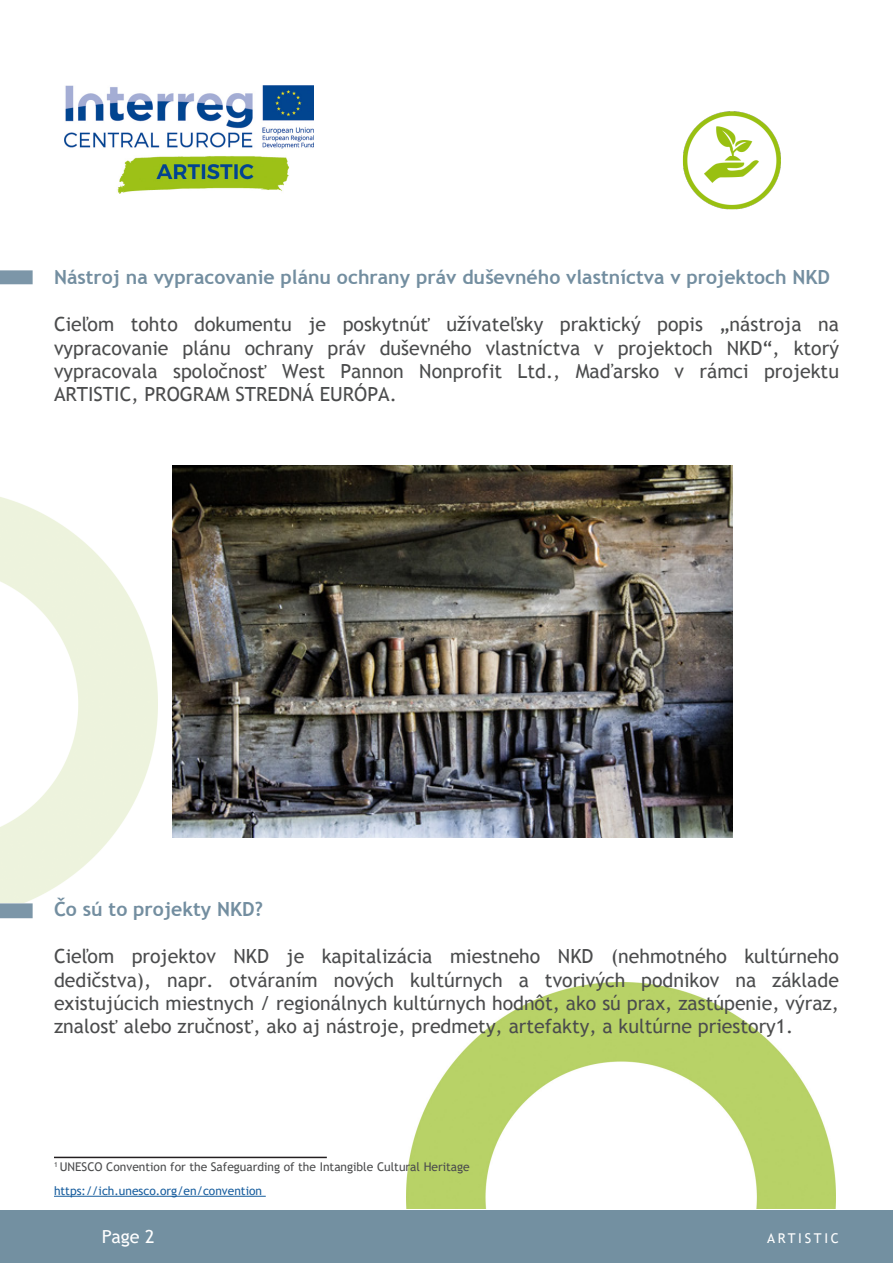
<style>
.page{position:relative;width:893px;height:1263px;background:#fff}
.page>*{position:absolute;margin:0;border:0;box-sizing:border-box;transform-origin:0 0}
.t1{font:19.5px/23.4px "Trebuchet MS";color:#4b4c4d;text-align:justify}
.t2{font:700 19.5px "Trebuchet MS";color:#738ea0}
.t3{font:18px "Trebuchet MS";color:#fff}
.t4{font:13.5px "Trebuchet MS";letter-spacing:.2em;color:#fff}
.t5{font:12px "Trebuchet MS";color:#4b4c4d}
.t6{font:12px "Trebuchet MS";color:#175d9e}
</style>
<div class="page">
<div style="left:0;top:1210px;width:893px;height:53px;background:#7390a1"></div>
<img style="left:65px;top:86px;width:248px;height:107px">
<img style="left:682px;top:111px;width:99px;height:99px">
<img style="left:0;top:497px;width:157px;height:406px">
<img style="left:407px;top:982px;width:428px;height:227px">
<hr style="left:54px;top:1196px;width:212px;height:1px;background:#175d9e">
<img style="left:0;top:903px;width:33px;height:15px">
<img style="left:0;top:270px;width:33px;height:15px">
<img style="left:172px;top:465px;width:561px;height:373px">
<hr style="left:54px;top:1157px;width:273px;height:1px;background:#231f20">
<p class="t2" style="left:54px;top:265px;width:778px">Nástroj na vypracovanie plánu ochrany práv duševného vlastníctva v projektoch NKD</p>
<p class="t1" style="left:54px;top:313px;width:786px">Cieľom tohto dokumentu je poskytnúť užívateľsky praktický popis „nástroja na vypracovanie plánu ochrany práv duševného vlastníctva v projektoch NKD“, ktorý vypracovala spoločnosť West Pannon Nonprofit Ltd., Maďarsko v rámci projektu ARTISTIC, PROGRAM STREDNÁ EURÓPA.</p>
<p class="t2" style="left:54px;top:897px;width:211px">Čo sú to projekty NKD?</p>
<p class="t1" style="left:54px;top:945px;width:786px">Cieľom projektov NKD je kapitalizácia miestneho NKD (nehmotného kultúrneho dedičstva), napr. otváraním nových kultúrnych a tvorivých podnikov na základe existujúcich miestnych / regionálnych kultúrnych hodnôt, ako sú prax, zastúpenie, výraz, znalosť alebo zručnosť, ako aj nástroje, predmety, artefakty, a kultúrne priestory1.</p>
<p class="t5" style="left:54px;top:1159px;width:417px"><sup>1</sup> UNESCO Convention for the Safeguarding of the Intangible Cultural Heritage</p>
<p class="t6" style="left:54px;top:1183px;width:210px">https://ich.unesco.org/en/convention</p>
<p class="t3" style="left:102px;top:1225px;width:54px">Page 2</p>
<p class="t4" style="left:767px;top:1230px;width:73px">ARTISTIC</p>
</div>
